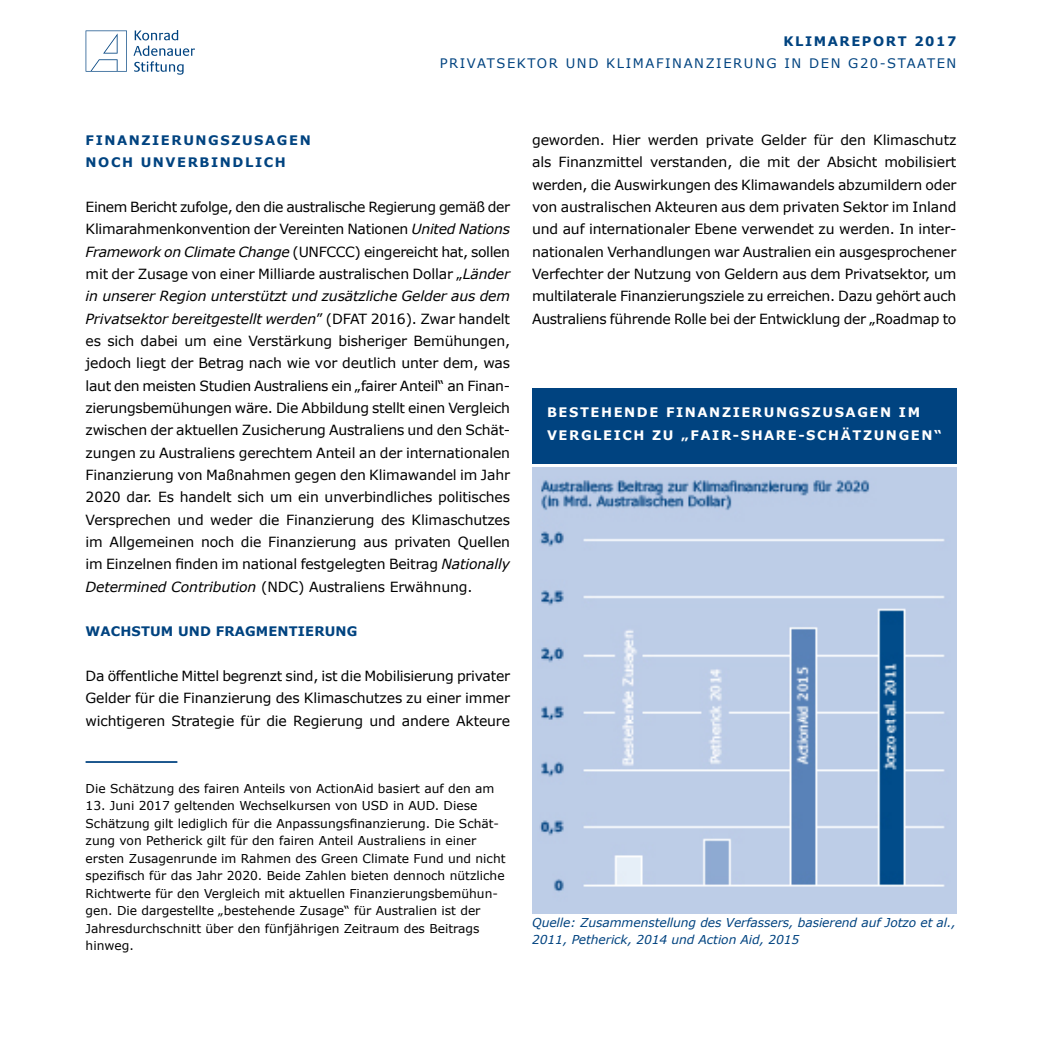
<style>
.page{position:relative;width:1042px;height:1042px;background:#fff}
.page>*{position:absolute;margin:0;border:0;box-sizing:border-box;transform-origin:0 0}
.t1{font:14px/22.4px "Verdana";letter-spacing:-.01em;color:#000;text-align:justify}
.t2{font:700 13.12px/22.4px "Verdana";letter-spacing:.12em;color:#fff}
.t3{font:700 13.12px/22.4px "Verdana";letter-spacing:.12em;color:#004380}
.t4{font:13.12px "Verdana";letter-spacing:.12em;color:#004380}
.t5{font:700 13.12px "Verdana";letter-spacing:.01em;color:#004380}
.t6{font:12.25px/17.5px "Verdana";color:#000}
.t7{font:italic 12.25px/17.5px "Verdana";letter-spacing:-.005em;color:#004380}
.s1{font-style:italic}
</style>
<div class="page">
<img style="left:532px;top:468px;width:424px;height:446px">
<div style="left:532px;top:388px;width:424px;height:76px;background:#004380"></div>
<hr style="left:86px;top:761px;width:91px;height:2px;background:#004380">
<svg style="left:86px;top:30px;width:41px;height:42px"></svg>
<svg style="left:135px;top:30px;width:43px;height:10px"></svg>
<svg style="left:134px;top:46px;width:61px;height:29px"></svg>
<p class="t3" style="left:783px;top:30px;width:174px">KLIMAREPORT 2017</p>
<p class="t4" style="left:440px;top:55px;width:518px">PRIVATSEKTOR UND KLIMAFINANZIERUNG IN DEN G20-STAATEN</p>
<p class="t3" style="left:86px;top:129px;width:227px">FINANZIERUNGSZUSAGEN<br>NOCH UNVERBINDLICH</p>
<p class="t1" style="left:86px;top:196px;width:426px">Einem Bericht zufolge, den die australische Regierung gemäß der Klimarahmenkonvention der Vereinten Nationen <span class="s1">United Nations Framework on Climate Change</span> (UNFCCC) eingereicht hat, sollen mit der Zusage von einer Milliarde australischen Dollar „<span class="s1">Länder in unserer Region unterstützt und zusätzliche Gelder aus dem Privatsektor bereitgestellt werden</span>” (DFAT 2016). Zwar handelt es sich dabei um eine Verstärkung bisheriger Bemühungen, jedoch liegt der Betrag nach wie vor deutlich unter dem, was laut den meisten Studien Australiens ein „fairer Anteil“ an Finan&shy;zierungsbemühungen wäre. Die Abbildung stellt einen Vergleich zwischen der aktuellen Zusicherung Australiens und den Schät&shy;zungen zu Australiens gerechtem Anteil an der internationalen Finanzierung von Maßnahmen gegen den Klimawandel im Jahr 2020 dar. Es handelt sich um ein unverbindliches politisches Versprechen und weder die Finanzierung des Klimaschutzes im Allgemeinen noch die Finanzierung aus privaten Quellen im Einzelnen finden im national festgelegten Beitrag <span class="s1">Nationally Determined Contribution</span> (NDC) Australiens Erwähnung.</p>
<p class="t5" style="left:86px;top:622px;width:273px">WACHSTUM UND FRAGMENTIERUNG</p>
<p class="t1" style="left:86px;top:664px;width:426px">Da öffentliche Mittel begrenzt sind, ist die Mobilisierung privater Gelder für die Finanzierung des Klimaschutzes zu einer immer wichtigeren Strategie für die Regierung und andere Akteure</p>
<p class="t1" style="left:532px;top:129px;width:426px">geworden. Hier werden private Gelder für den Klimaschutz als Finanzmittel verstanden, die mit der Absicht mobilisiert werden, die Auswirkungen des Klimawandels abzumildern oder von australischen Akteuren aus dem privaten Sektor im Inland und auf internationaler Ebene verwendet zu werden. In inter&shy;nationalen Verhandlungen war Australien ein ausgesprochener Verfechter der Nutzung von Geldern aus dem Privatsektor, um multilaterale Finanzierungsziele zu erreichen. Dazu gehört auch Australiens führende Rolle bei der Entwicklung der „Roadmap to</p>
<p class="t2" style="left:547px;top:401px;width:396px">BESTEHENDE FINANZIERUNGSZUSAGEN IM<br>VERGLEICH ZU „FAIR-SHARE-SCHÄTZUNGEN“</p>
<p class="t6" style="left:86px;top:779px;width:410px">Die Schätzung des fairen Anteils von ActionAid basiert auf den am</p>
<p class="t6" style="left:86px;top:797px;width:421px">13. Juni 2017 geltenden Wechselkursen von USD in AUD. Diese Schätzung gilt lediglich für die Anpassungsfinanzierung. Die Schät&shy;zung von Petherick gilt für den fairen Anteil Australiens in einer ersten Zusagenrunde im Rahmen des Green Climate Fund und nicht spezifisch für das Jahr 2020. Beide Zahlen bieten dennoch nützliche Richtwerte für den Vergleich mit aktuellen Finanzierungsbemühun&shy;gen. Die dargestellte „bestehende Zusage“ für Australien ist der Jahresdurchschnitt über den fünfjährigen Zeitraum des Beitrags hinweg.</p>
<p class="t7" style="left:532px;top:913px;width:425px">Quelle: Zusammenstellung des Verfassers, basierend auf Jotzo et al.,<br>2011, Petherick, 2014 und Action Aid, 2015</p>
</div>
